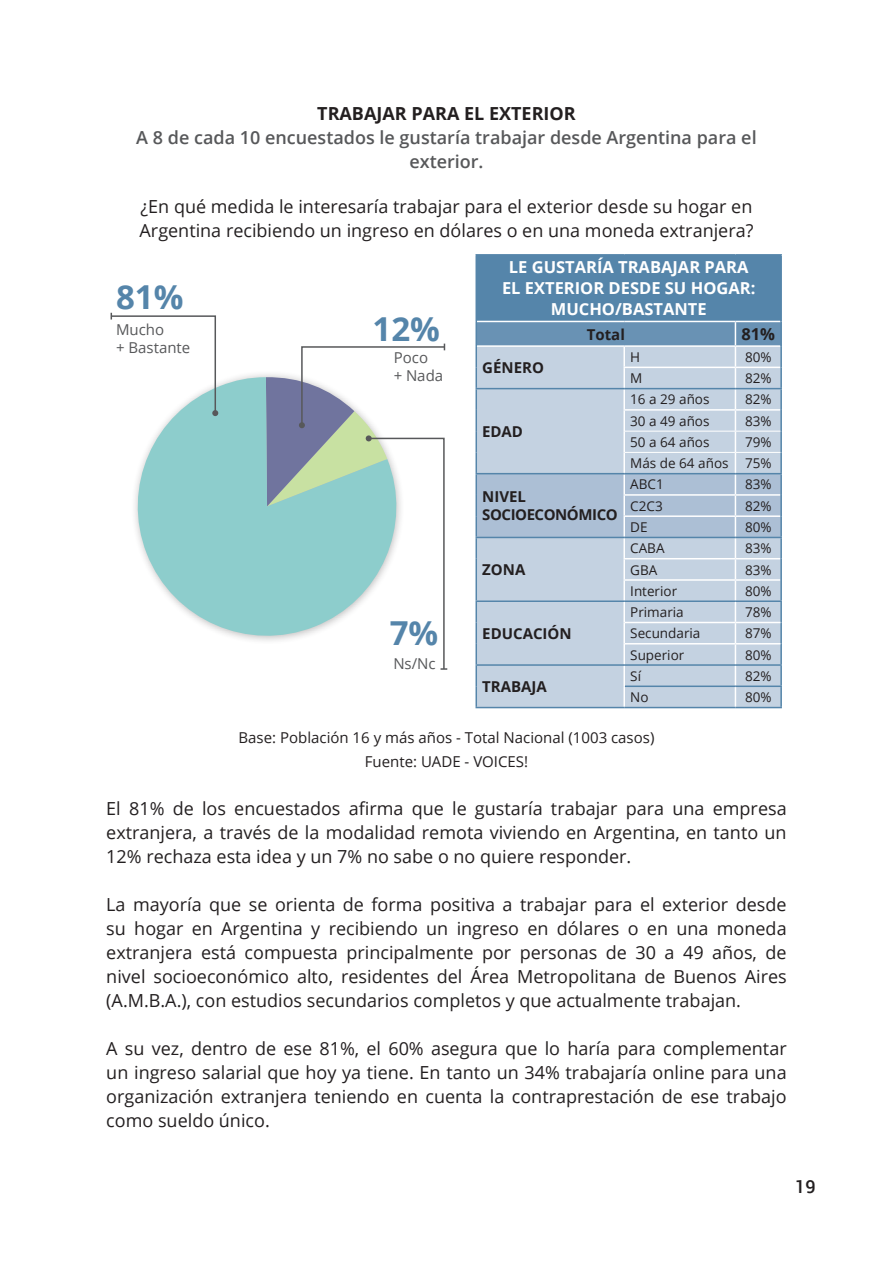
<style>
.page{position:relative;width:893px;height:1263px;background:#fff}
.page>*{position:absolute;margin:0;border:0;box-sizing:border-box;transform-origin:0 0}
.t1{font:700 33px "Open Sans";color:#5585aa}
.text_base{font:18px/24px "Open Sans";color:#231f20;text-align:justify}
.PREGUNTA{font:18px/24px "Open Sans";color:#231f20}
.OPINIÓN{font:600 18px/24px "Open Sans";color:#57585a;text-align:center}
.TIT3{font:700 18px "Open Sans";color:#231f20}
.t2{font:500 18px "Roboto";color:#231f20}
.text_base-2{font:700 16.5px/21px "Open Sans";color:#fff;text-align:center}
.text_base-3{font:700 16.5px "Open Sans";color:#231f20}
.BASE_GRAF{font:15px/24px "Open Sans";color:#231f20;text-align:center}
.text_base-4{font:700 15px "Open Sans";color:#231f20}
.t3{font:15px/18px "Open Sans";color:#57585a}
.text_base-5{font:700 15px/18px "Open Sans";letter-spacing:-.03em;color:#231f20}
.text_base-6{font:13.5px "Open Sans";color:#231f20}
</style>
<div class="page">
<svg style="left:135px;top:377px;width:131px;height:264px;fill:#8dcdcc"></svg>
<svg style="left:110px;top:313px;width:108px;height:103px"></svg>
<svg style="left:266px;top:344px;width:181px;height:326px"></svg>
<div style="left:476px;top:255px;width:305px;height:66px;background:#5585aa"></div>
<hr style="left:475px;top:388px;width:149px;height:1px;background:#5585aa">
<hr style="left:475px;top:473px;width:149px;height:1px;background:#5585aa">
<hr style="left:475px;top:537px;width:149px;height:1px;background:#5585aa">
<hr style="left:475px;top:321px;width:2px;height:25px;background:#5585aa">
<hr style="left:475px;top:346px;width:2px;height:21px;background:#5585aa">
<hr style="left:475px;top:367px;width:2px;height:21px;background:#5585aa">
<hr style="left:475px;top:389px;width:2px;height:21px;background:#5585aa">
<hr style="left:475px;top:410px;width:2px;height:21px;background:#5585aa">
<hr style="left:475px;top:431px;width:2px;height:21px;background:#5585aa">
<hr style="left:475px;top:452px;width:2px;height:21px;background:#5585aa">
<hr style="left:475px;top:474px;width:2px;height:21px;background:#5585aa">
<hr style="left:475px;top:495px;width:2px;height:21px;background:#5585aa">
<hr style="left:475px;top:516px;width:2px;height:21px;background:#5585aa">
<hr style="left:475px;top:538px;width:2px;height:21px;background:#5585aa">
<hr style="left:475px;top:559px;width:2px;height:21px;background:#5585aa">
<hr style="left:475px;top:580px;width:2px;height:20px;background:#5585aa">
<hr style="left:475px;top:600px;width:149px;height:2px;background:#5585aa">
<hr style="left:475px;top:602px;width:2px;height:20px;background:#5585aa">
<hr style="left:475px;top:622px;width:2px;height:22px;background:#5585aa">
<hr style="left:475px;top:644px;width:2px;height:20px;background:#5585aa">
<hr style="left:475px;top:664px;width:149px;height:2px;background:#5585aa">
<hr style="left:475px;top:666px;width:2px;height:20px;background:#5585aa">
<hr style="left:475px;top:686px;width:2px;height:21px;background:#5585aa">
<hr style="left:475px;top:707px;width:149px;height:1px;background:#5585aa">
<hr style="left:624px;top:707px;width:111px;height:1px;background:#5585aa">
<hr style="left:735px;top:707px;width:47px;height:1px;background:#5585aa">
<svg style="left:476px;top:321px;width:306px;height:386px"></svg>
<hr style="left:475px;top:254px;width:149px;height:2px;background:#5585aa">
<hr style="left:475px;top:256px;width:2px;height:65px;background:#5585aa">
<hr style="left:624px;top:254px;width:111px;height:2px;background:#5585aa">
<hr style="left:735px;top:254px;width:47px;height:2px;background:#5585aa">
<hr style="left:780px;top:256px;width:2px;height:65px;background:#5585aa">
<hr style="left:625px;top:622px;width:110px;height:1px;background:#fff">
<hr style="left:735px;top:622px;width:45px;height:1px;background:#fff">
<hr style="left:625px;top:431px;width:110px;height:1px;background:#fff">
<hr style="left:735px;top:431px;width:45px;height:1px;background:#fff">
<hr style="left:625px;top:452px;width:110px;height:1px;background:#fff">
<hr style="left:735px;top:452px;width:45px;height:1px;background:#fff">
<hr style="left:625px;top:643px;width:110px;height:1px;background:#fff">
<hr style="left:735px;top:643px;width:45px;height:1px;background:#fff">
<p class="TIT3" style="left:317px;top:101px;width:260px">TRABAJAR PARA EL EXTERIOR</p>
<p class="OPINIÓN" style="left:136px;top:125px;width:622px">A 8 de cada 10 encuestados le gustaría trabajar desde Argentina para el exterior.</p>
<p class="PREGUNTA" style="left:140px;top:194px;width:615px">¿En qué medida le interesaría trabajar para el exterior desde su hogar en<br>Argentina recibiendo un ingreso en dólares o en una moneda extranjera?</p>
<p class="t1" style="left:116px;top:274px;width:69px">81%</p>
<p class="t3" style="left:116px;top:320px;width:76px">Mucho<br>+ Bastante</p>
<p class="t1" style="left:373px;top:306px;width:69px">12%</p>
<p class="t3" style="left:394px;top:349px;width:51px">Poco<br>+ Nada</p>
<p class="t1" style="left:390px;top:610px;width:50px">7%</p>
<p class="t3" style="left:393px;top:654px;width:44px">Ns/Nc</p>
<p class="text_base-2" style="left:502px;top:257px;width:255px">LE GUSTARÍA TRABAJAR PARA<br>EL EXTERIOR DESDE SU HOGAR:<br>MUCHO/BASTANTE</p>
<p class="text_base-4" style="left:587px;top:323px;width:40px">Total</p>
<p class="text_base-3" style="left:741px;top:322px;width:35px">81%</p>
<p class="text_base-4" style="left:482px;top:357px;width:63px">GÉNERO</p>
<p class="text_base-6" style="left:630px;top:348px;width:11px">H</p>
<p class="text_base-6" style="left:745px;top:348px;width:28px">80%</p>
<p class="text_base-6" style="left:630px;top:369px;width:14px">M</p>
<p class="text_base-6" style="left:745px;top:369px;width:28px">82%</p>
<p class="text_base-4" style="left:482px;top:421px;width:42px">EDAD</p>
<p class="text_base-5" style="left:482px;top:487px;width:137px">NIVEL<br>SOCIOECONÓMICO</p>
<p class="text_base-4" style="left:482px;top:559px;width:45px">ZONA</p>
<p class="text_base-4" style="left:482px;top:623px;width:91px">EDUCACIÓN</p>
<p class="text_base-4" style="left:482px;top:676px;width:66px">TRABAJA</p>
<p class="text_base-6" style="left:630px;top:390px;width:81px">16 a 29 años</p>
<p class="text_base-6" style="left:745px;top:390px;width:28px">82%</p>
<p class="text_base-6" style="left:630px;top:412px;width:81px">30 a 49 años</p>
<p class="text_base-6" style="left:745px;top:412px;width:28px">83%</p>
<p class="text_base-6" style="left:630px;top:433px;width:81px">50 a 64 años</p>
<p class="text_base-6" style="left:745px;top:433px;width:28px">79%</p>
<p class="text_base-6" style="left:630px;top:454px;width:100px">Más de 64 años</p>
<p class="text_base-6" style="left:745px;top:454px;width:28px">75%</p>
<p class="text_base-6" style="left:630px;top:475px;width:35px">ABC1</p>
<p class="text_base-6" style="left:745px;top:475px;width:28px">83%</p>
<p class="text_base-6" style="left:630px;top:497px;width:34px">C2C3</p>
<p class="text_base-6" style="left:745px;top:497px;width:28px">82%</p>
<p class="text_base-6" style="left:630px;top:518px;width:19px">DE</p>
<p class="text_base-6" style="left:745px;top:518px;width:28px">80%</p>
<p class="text_base-6" style="left:630px;top:539px;width:36px">CABA</p>
<p class="text_base-6" style="left:745px;top:539px;width:28px">83%</p>
<p class="text_base-6" style="left:630px;top:560px;width:29px">GBA</p>
<p class="text_base-6" style="left:745px;top:560px;width:28px">83%</p>
<p class="text_base-6" style="left:630px;top:582px;width:48px">Interior</p>
<p class="text_base-6" style="left:745px;top:582px;width:28px">80%</p>
<p class="text_base-6" style="left:630px;top:603px;width:55px">Primaria</p>
<p class="text_base-6" style="left:745px;top:603px;width:28px">78%</p>
<p class="text_base-6" style="left:630px;top:624px;width:72px">Secundaria</p>
<p class="text_base-6" style="left:745px;top:624px;width:28px">87%</p>
<p class="text_base-6" style="left:630px;top:645px;width:56px">Superior</p>
<p class="text_base-6" style="left:745px;top:645px;width:28px">80%</p>
<p class="text_base-6" style="left:630px;top:667px;width:12px">Sí</p>
<p class="text_base-6" style="left:745px;top:667px;width:28px">82%</p>
<p class="text_base-6" style="left:630px;top:688px;width:20px">No</p>
<p class="text_base-6" style="left:745px;top:688px;width:28px">80%</p>
<p class="BASE_GRAF" style="left:239px;top:725px;width:417px">Base: Población 16 y más años - Total Nacional (1003 casos)<br>Fuente: UADE - VOICES!</p>
<p class="text_base" style="left:106px;top:796px;width:682px">El 81% de los encuestados afirma que le gustaría trabajar para una empresa extranjera, a través de la modalidad remota viviendo en Argentina, en tanto un 12% rechaza esta idea y un 7% no sabe o no quiere responder.</p>
<p class="text_base" style="left:106px;top:892px;width:682px">La mayoría que se orienta de forma positiva a trabajar para el exterior desde su hogar en Argentina y recibiendo un ingreso en dólares o en una moneda extranjera está compuesta principalmente por personas de 30 a 49 años, de nivel socioeconómico alto, residentes del Área Metropolitana de Buenos Aires (A.M.B.A.), con estudios secundarios completos y que actualmente trabajan.</p>
<p class="text_base" style="left:106px;top:1036px;width:682px">A su vez, dentro de ese 81%, el 60% asegura que lo haría para complementar un ingreso salarial que hoy ya tiene. En tanto un 34% trabajaría online para una organización extranjera teniendo en cuenta la contraprestación de ese trabajo como sueldo único.</p>
<p class="t2" style="left:795px;top:1173px;width:22px">19</p>
</div>
